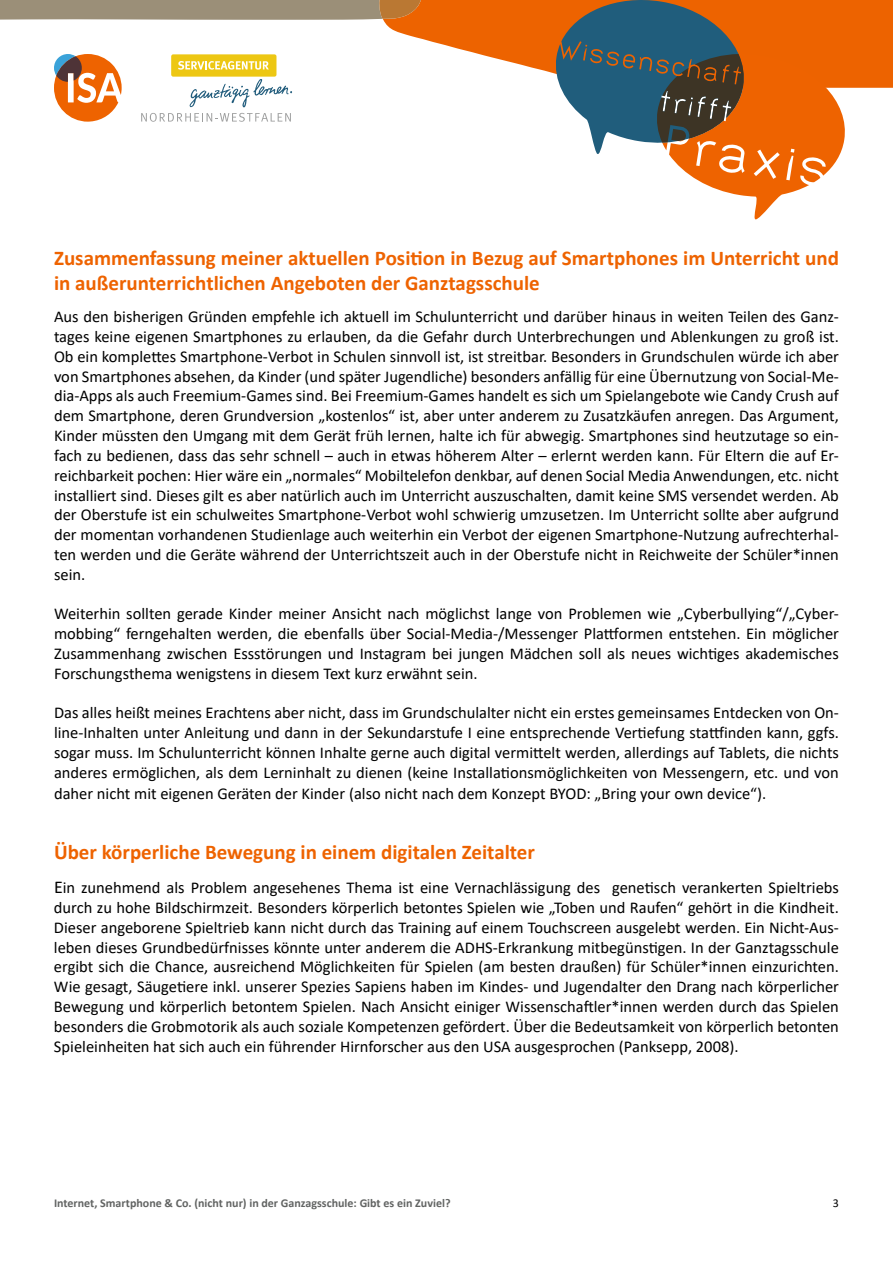
<style>
.page{position:relative;width:893px;height:1263px;background:#fff}
.page>*{position:absolute;margin:0;border:0;box-sizing:border-box;transform-origin:0 0}
.t1{font:700 21px/25.2px "Calibri";color:#ee6300}
.t2{font:16.5px/19.8px "Calibri";color:#000;text-align:justify}
.t3{font:700 12px "Calibri";color:#626463}
.t4{font:12px "Calibri";color:#000}
.s1{font-size:18px}
</style>
<div class="page">
<svg style="left:0;top:0;width:893px;height:219px"></svg>
<p class="t1" style="left:54px;top:245px;width:786px">Zusammenfassung meiner aktuellen Position in Bezug auf Smartphones im Unterricht und in außerunterrichtlichen Angeboten der Ganztagsschule</p>
<p class="t2" style="left:54px;top:306px;width:786px">Aus den bisherigen Gründen empfehle ich aktuell im Schulunterricht und darüber hinaus in weiten Teilen des Ganz&shy;tages keine eigenen Smartphones zu erlauben, da die Gefahr durch Unterbrechungen und Ablenkungen zu groß ist.<br>Ob ein komplettes Smartphone-Verbot in Schulen sinnvoll ist, ist streitbar. Besonders in Grundschulen würde ich aber von Smartphones absehen, da Kinder (und später Jugendliche) besonders anfällig für eine Übernutzung von Social-Me&shy;dia-Apps als auch Freemium-Games sind. Bei Freemium-Games handelt es sich um Spielangebote wie Candy Crush auf dem Smartphone, deren Grundversion „kostenlos“ ist, aber unter anderem zu Zusatzkäufen anregen. Das Argument, Kinder müssten den Umgang mit dem Gerät früh lernen, halte ich für abwegig. Smartphones sind heutzutage so ein&shy;fach zu bedienen, dass das sehr schnell – auch in etwas höherem Alter – erlernt werden kann. Für Eltern die auf Er&shy;reichbarkeit pochen: Hier wäre ein „normales“ Mobiltelefon denkbar, auf denen Social Media Anwendungen, etc. nicht installiert sind. Dieses gilt es aber natürlich auch im Unterricht auszuschalten, damit keine SMS versendet werden. Ab der Oberstufe ist ein schulweites Smartphone-Verbot wohl schwierig umzusetzen. Im Unterricht sollte aber aufgrund der momentan vorhandenen Studienlage auch weiterhin ein Verbot der eigenen Smartphone-Nutzung aufrechterhal&shy;ten werden und die Geräte während der Unterrichtszeit auch in der Oberstufe nicht in Reichweite der Schüler*innen sein.</p>
<p class="t2" style="left:54px;top:603px;width:786px">Weiterhin sollten gerade Kinder meiner Ansicht nach möglichst lange von Problemen wie „Cyberbullying“/„Cyber&shy;mobbing“ ferngehalten werden, die ebenfalls über Social-Media-/Messenger Plattformen entstehen. Ein möglicher Zusammenhang zwischen Essstörungen und Instagram bei jungen Mädchen soll als neues wichtiges akademisches Forschungsthema wenigstens in diesem Text kurz erwähnt sein.</p>
<p class="t2" style="left:54px;top:702px;width:786px">Das alles heißt meines Erachtens aber nicht, dass im Grundschulalter nicht ein erstes gemeinsames Entdecken von On&shy;line-Inhalten unter Anleitung und dann in der Sekundarstufe I eine entsprechende Vertiefung stattfinden kann, ggfs. sogar muss. Im Schulunterricht können Inhalte gerne auch digital vermittelt werden, allerdings auf Tablets, die nichts anderes ermöglichen, als dem Lerninhalt zu dienen (keine Installationsmöglichkeiten von Messengern, etc. und von</p>
<p class="t2" style="left:54px;top:783px;width:714px">daher nicht mit eigenen Geräten der Kinder (also nicht nach dem Konzept BYOD: „Bring your own device“).</p>
<p class="t1" style="left:54px;top:839px;width:482px">Über körperliche Bewegung in einem digitalen Zeitalter</p>
<p class="t2" style="left:54px;top:877px;width:786px"><span class="s1">E</span>in zunehmend als Problem angesehenes Thema ist eine Vernachlässigung des genetisch verankerten Spieltriebs durch zu hohe Bildschirmzeit. Besonders körperlich betontes Spielen wie „Toben und Raufen“ gehört in die Kindheit.<br>Dieser angeborene Spieltrieb kann nicht durch das Training auf einem Touchscreen ausgelebt werden. Ein Nicht-Aus&shy;leben dieses Grundbedürfnisses könnte unter anderem die ADHS-Erkrankung mitbegünstigen. In der Ganztagsschule ergibt sich die Chance, ausreichend Möglichkeiten für Spielen (am besten draußen) für Schüler*innen einzurichten.<br>Wie gesagt, Säugetiere inkl. unserer Spezies Sapiens haben im Kindes- und Jugendalter den Drang nach körperlicher Bewegung und körperlich betontem Spielen. Nach Ansicht einiger Wissenschaftler*innen werden durch das Spielen besonders die Grobmotorik als auch soziale Kompetenzen gefördert. Über die Bedeutsamkeit von körperlich betonten Spieleinheiten hat sich auch ein führender Hirnforscher aus den USA ausgesprochen (Panksepp, 2008).</p>
<p class="t3" style="left:54px;top:1195px;width:398px">Internet, Smartphone &amp; Co. (nicht nur) in der Ganzagsschule: Gibt es ein Zuviel?</p>
<p class="t4" style="left:833px;top:1195px;width:8px">3</p>
</div>
